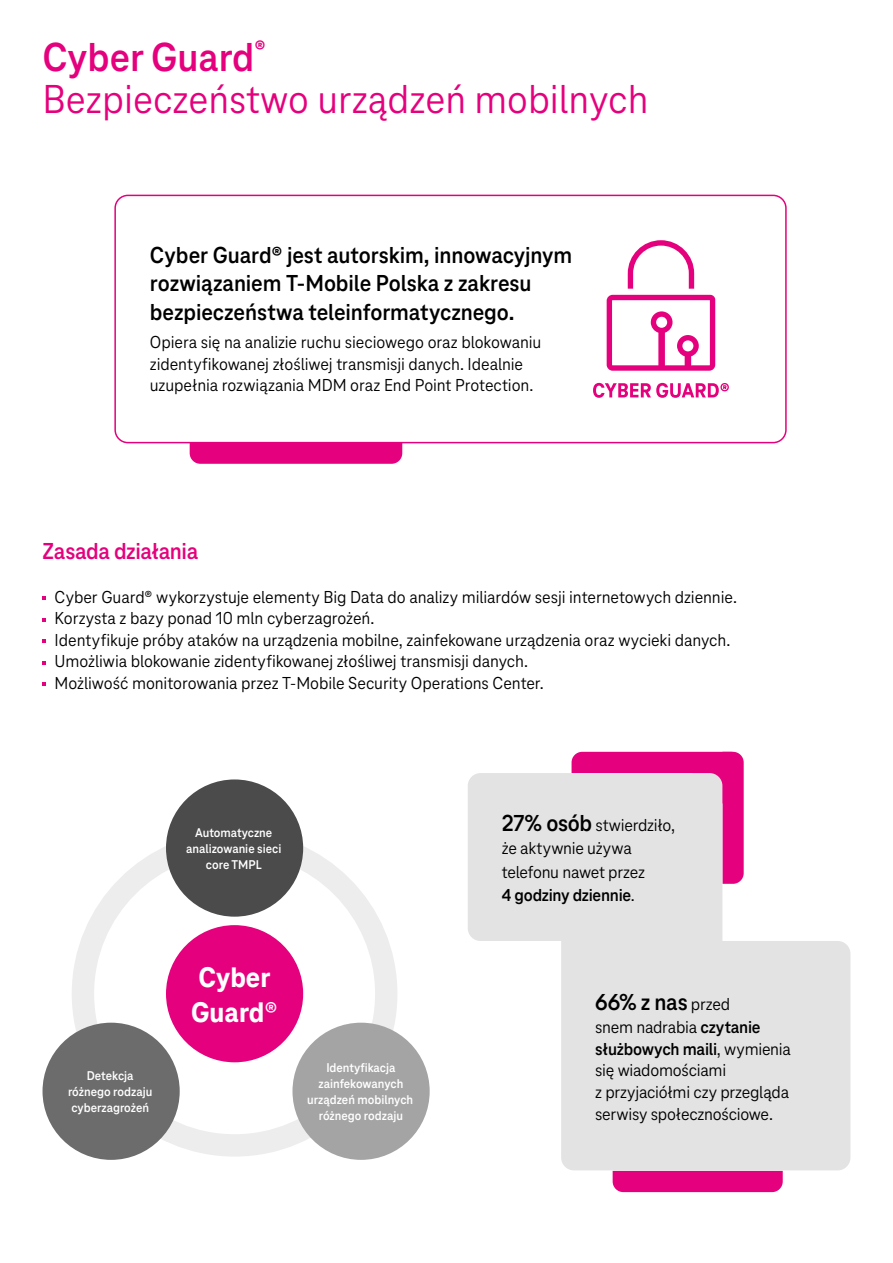
<style>
.page{position:relative;width:893px;height:1263px;background:#fff}
.page>*{position:absolute;margin:0;border:0;box-sizing:border-box;transform-origin:0 0}
.t1{font:42px/42px "Tele Neo";color:#e5007d}
.t2{font:800 29.4px/35.2px "Tele Neo";color:#fff}
.t3{font:700 24px/28.8px "Tele Neo";letter-spacing:-.005em;color:#000}
.t4{font:700 24px "Tele Neo";letter-spacing:-.015em;color:#e5007d}
.t5{font:18px/21.6px "Tele Neo";letter-spacing:-.005em;color:#000}
.t6{font:700 13.2px/15.9px "Tele Neo";color:#fff;text-align:center}
.s1{font-weight:700}
.s2{font-weight:500}
.s3{font-weight:700;font-size:24px}
.s4{font-weight:400;font-size:18px}
</style>
<div class="page">
<svg style="left:43px;top:596px;width:3px;height:4px"></svg>
<div style="left:613px;top:1171px;width:170px;height:21px;background:#e5007d"></div>
<svg style="left:468px;top:752px;width:276px;height:189px;background:#e5cbd9"></svg>
<div style="left:561px;top:941px;width:289px;height:229px;background:#e3e3e3"></div>
<div style="left:166px;top:925px;width:137px;height:137px;background:#e5007d;border-radius:50%"></div>
<div style="left:72px;top:831px;width:325px;height:325px;border:22px solid #ededed;border-radius:50%"></div>
<div style="left:166px;top:779px;width:137px;height:138px;background:#4b4b4b;border-radius:50%"></div>
<div style="left:43px;top:1023px;width:137px;height:137px;background:#6c6c6c;border-radius:50%"></div>
<div style="left:292px;top:1023px;width:138px;height:137px;background:#a4a4a4;border-radius:50%"></div>
<div style="left:190px;top:443px;width:212px;height:21px;background:#e5007d"></div>
<div style="left:114px;top:195px;width:673px;height:248px;border:2px solid #e5007d;border-radius:13px"></div>
<svg style="left:607px;top:295px;width:108px;height:76px"></svg>
<svg style="left:628px;top:240px;width:66px;height:49px"></svg>
<svg style="left:593px;top:383px;width:136px;height:15px"></svg>
<h1 class="t1" style="left:43px;top:36px;width:607px"><span class="s1">Cyber Guard</span><sup>®<br></sup>Bezpieczeństwo urządzeń mobilnych</h1>
<h3 class="t3" style="left:150px;top:241px;width:424px">Cyber Guard® jest autorskim, innowacyjnym rozwiązaniem T-Mobile Polska z zakresu bezpieczeństwa teleinformatycznego.</h3>
<p class="t5" style="left:150px;top:332px;width:393px">Opiera się na analizie ruchu sieciowego oraz blokowaniu zidentyfikowanej złośliwej transmisji danych. Idealnie uzupełnia rozwiązania MDM oraz End Point Protection.</p>
<h3 class="t4" style="left:43px;top:538px;width:157px">Zasada działania</h3>
<p class="t5" style="left:55px;top:586px;width:684px">Cyber Guard® wykorzystuje elementy Big Data do analizy miliardów sesji internetowych dziennie.<br>Korzysta z bazy ponad 10 mln cyberzagrożeń.<br>Identyfikuje próby ataków na urządzenia mobilne, zainfekowane urządzenia oraz wycieki danych.<br>Umożliwia blokowanie zidentyfikowanej złośliwej transmisji danych.<br>Możliwość monitorowania przez T-Mobile Security Operations Center.</p>
<p class="t6" style="left:186px;top:825px;width:97px">Automatyczne analizowanie sieci core TMPL</p>
<h2 class="t2" style="left:191px;top:960px;width:88px">Cyber<br>Guard<span class="s2">®</span></h2>
<p class="t6" style="left:68px;top:1068px;width:86px">Detekcja różnego rodzaju cyberzagrożeń</p>
<p class="t6" style="left:307px;top:1060px;width:108px">Identyfikacja zainfekowanych urządzeń mobilnych różnego rodzaju</p>
<p class="t5" style="left:502px;top:813px;width:175px;line-height:23.4px"><span class="s3">27% osób</span> stwierdziło, że aktywnie używa telefonu nawet przez<br><span class="s1">4 godziny dziennie</span>.</p>
<h3 class="t3" style="left:595px;top:988px;width:137px">66% z nas <span class="s4">przed</span></h3>
<p class="t5" style="left:595px;top:1017px;width:197px">snem nadrabia <span class="s1">czytanie służbowych maili</span>, wymienia się wiadomościami<br>z przyjaciółmi czy przegląda serwisy społecznościowe.</p>
</div>
